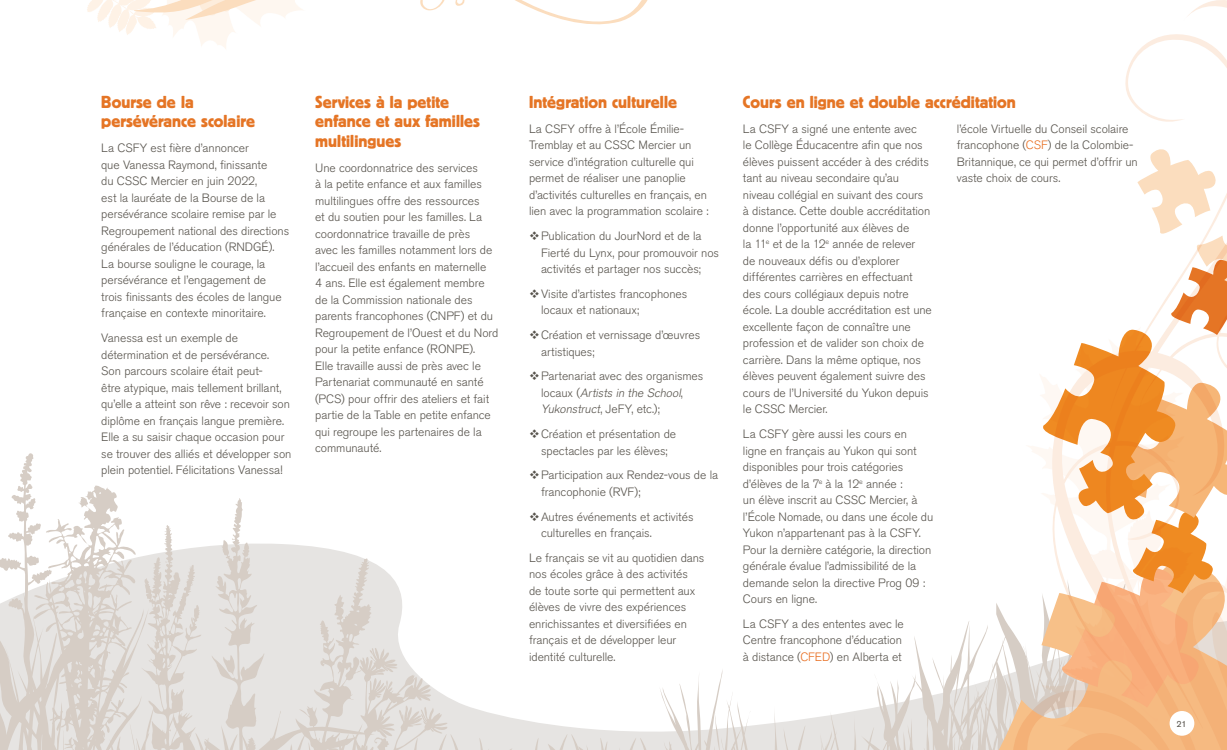
<style>
.page{position:relative;width:1227px;height:750px;background:#fff}
.page>*{position:absolute;margin:0;border:0;box-sizing:border-box;transform-origin:0 0}
.t1{font:17.25px/19.5px "Block BE";color:#e57525}
.t2{font:300 12px/16.5px "Akzidenz Grotesk BE";letter-spacing:-.005em;color:#57534c}
.t3{font:9px "Akzidenz Grotesk BE";color:#57534c}
.s1{font-style:italic}
.s2{color:#e86d1f}
</style>
<div class="page">
<svg style="left:448px;top:637px;width:512px;height:113px"></svg>
<svg style="left:0;top:453px;width:448px;height:297px"></svg>
<svg style="left:87px;top:0;width:561px;height:49px"></svg>
<svg style="left:960px;top:603px;width:46px;height:147px"></svg>
<svg style="left:1006px;top:0;width:220px;height:750px"></svg>
<div style="left:1169px;top:711px;width:25px;height:25px;background:#fff;border-radius:50%"></div>
<h1 class="t1" style="left:101px;top:92px;width:155px">Bourse de la persévérance scolaire</h1>
<p class="t2" style="left:101px;top:140px;width:189px">La CSFY est fière d’annoncer<br>que Vanessa Raymond, finissante<br>du CSSC Mercier en juin 2022,<br>est la lauréate de la Bourse de la persévérance scolaire remise par le Regroupement national des directions générales de l’éducation (RNDGÉ).<br>La bourse souligne le courage, la persévérance et l’engagement de trois finissants des écoles de langue française en contexte minoritaire.</p>
<p class="t2" style="left:101px;top:330px;width:192px">Vanessa est un exemple de détermination et de persévérance.<br>Son parcours scolaire était peut-<br>être atypique, mais tellement brillant, qu’elle a atteint son rêve : recevoir son diplôme en français langue première.<br>Elle a su saisir chaque occasion pour se trouver des alliés et développer son plein potentiel. Félicitations Vanessa!</p>
<h1 class="t1" style="left:315px;top:92px;width:166px">Services à la petite enfance et aux familles multilingues</h1>
<p class="t2" style="left:315px;top:160px;width:185px">Une coordonnatrice des services<br>à la petite enfance et aux familles multilingues offre des ressources<br>et du soutien pour les familles. La coordonnatrice travaille de près<br>avec les familles notamment lors de l’accueil des enfants en maternelle<br>4 ans. Elle est également membre de la Commission nationale des parents francophones (CNPF) et du Regroupement de l’Ouest et du Nord pour la petite enfance (RONPE).<br>Elle travaille aussi de près avec le Partenariat communauté en santé (PCS) pour offrir des ateliers et fait partie de la Table en petite enfance qui regroupe les partenaires de la communauté.</p>
<h1 class="t1" style="left:529px;top:92px;width:149px">Intégration culturelle</h1>
<p class="t2" style="left:529px;top:121px;width:181px">La CSFY offre à l’École Émilie-Tremblay et au CSSC Mercier un service d’intégration culturelle qui permet de réaliser une panoplie d’activités culturelles en français, en lien avec la programmation scolaire :</p>
<p class="t2" style="left:541px;top:228px;width:179px">Publication du JourNord et de la<br>Fierté du Lynx, pour promouvoir nos activités et partager nos succès;</p>
<p class="t2" style="left:541px;top:286px;width:148px">Visite d’artistes francophones locaux et nationaux;</p>
<p class="t2" style="left:541px;top:327px;width:161px">Création et vernissage d’œuvres artistiques;</p>
<p class="t2" style="left:541px;top:368px;width:164px">Partenariat avec des organismes l o c a u x (<span class="s1">Artists in the School</span>,<br><span class="s1">Yukonstruct</span>, J e F Y, etc .) ;</p>
<p class="t2" style="left:541px;top:426px;width:137px">Création et présentation de spectacles par les élèves;</p>
<p class="t2" style="left:541px;top:467px;width:178px">Participation aux Rendez-vous de la francophonie (RVF);</p>
<p class="t2" style="left:541px;top:508px;width:154px">Autres événements et activités culturelles en français.</p>
<p class="t2" style="left:529px;top:550px;width:177px">Le français se vit au quotidien dans nos écoles grâce à des activités<br>de toute sorte qui permettent aux élèves de vivre des expériences enrichissantes et diversifiées en français et de développer leur identité culturelle.</p>
<h1 class="t1" style="left:742px;top:92px;width:274px">Cours en ligne et double accréditation</h1>
<p class="t2" style="left:742px;top:121px;width:190px">La CSFY a signé une entente avec<br>le Collège Éducacentre afin que nos élèves puissent accéder à des crédits tant au niveau secondaire qu’au niveau collégial en suivant des cours à distance. Cette double accréditation donne l’opportunité aux élèves de<br>la 11<sup>e</sup> et de la 12<sup>e</sup> année de relever<br>de nouveaux défis ou d’explorer différentes carrières en effectuant des cours collégiaux depuis notre école. La double accréditation est une excellente façon de connaître une profession et de valider son choix de carrière. Dans la même optique, nos élèves peuvent également suivre des cours de l’Université du Yukon depuis le CSSC Mercier.</p>
<p class="t2" style="left:743px;top:426px;width:192px">La CSFY gère aussi les cours en ligne en français au Yukon qui sont disponibles pour trois catégories d’élèves de la 7<sup>e</sup> à la 12<sup>e</sup> année :<br>un élève inscrit au CSSC Mercier, à l’École Nomade, ou dans une école du Yukon n’appartenant pas à la CSFY.<br>Pour la dernière catégorie, la direction générale évalue l’admissibilité de la demande selon la directive Prog 09 :<br>Cours en ligne.</p>
<p class="t2" style="left:743px;top:616px;width:162px">La CSFY a des ententes avec le<br>Centre francophone d’éducation à distance (<span class="s2">CFED</span>) en Alberta et</p>
<p class="t2" style="left:956px;top:121px;width:182px">l’école Virtuelle du Conseil scolaire francophone (<span class="s2">CSF</span>) de la Colombie-Britannique, ce qui permet d’offrir un vaste choix de cours.</p>
<p class="t3" style="left:1176px;top:718px;width:12px">21</p>
</div>
